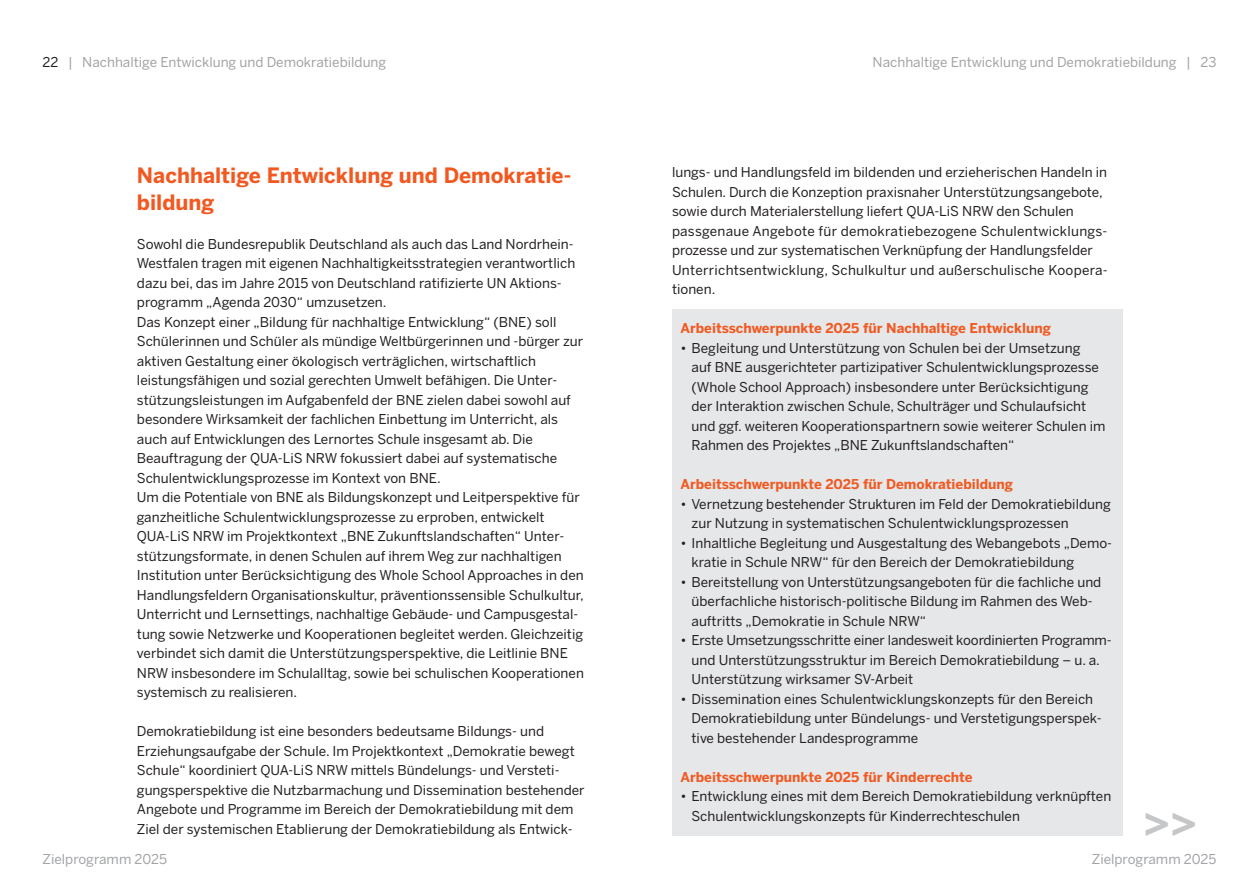
<style>
.page{position:relative;width:1259px;height:893px;background:#fff}
.page>*{position:absolute;margin:0;border:0;box-sizing:border-box;transform-origin:0 0}
.t1{font:700 42px "Benton Sans";color:#c5c6c8}
._3_Copy_ohne_Einzug{font:700 21px/27px "Benton Sans";color:#f15921}
._3_Copy_ohne_Einzug-2{font:13.5px/19.5px "Benton Sans";color:#231f20}
._4_Copy_Einzug{font:13.5px/19.5px "Benton Sans";color:#231f20}
._4_Copy_fett_orange{font:700 13.5px "Benton Sans";color:#f15921}
.Pagina{font:13.5px "Benton Sans";color:#a1a3a6}
.s1{color:#231f20}
</style>
<div class="page">
<div style="left:672px;top:309px;width:450px;height:527px;background:#e6e7e9"></div>
<p class="Pagina" style="left:43px;top:54px;width:345px"><span class="s1">22</span> | Nachhaltige Entwicklung und Demokratiebildung</p>
<p class="Pagina" style="left:872px;top:54px;width:345px">Nachhaltige Entwicklung und Demokratiebildung | 23</p>
<p class="_3_Copy_ohne_Einzug" style="left:137px;top:162px;width:436px">Nachhaltige Entwicklung und Demokratie&shy;bildung</p>
<p class="_3_Copy_ohne_Einzug-2" style="left:137px;top:234px;width:440px">Sowohl die Bundesrepublik Deutschland als auch das Land Nordrhein-Westfalen tragen mit eigenen Nachhaltigkeitsstrategien verantwortlich dazu bei, das im Jahre 2015 von Deutschland ratifizierte UN Aktions&shy;programm „Agenda 2030“ umzusetzen.</p>
<p class="_3_Copy_ohne_Einzug-2" style="left:137px;top:312px;width:448px">Das Konzept einer „Bildung für nachhaltige Entwicklung“ (BNE) soll Schülerinnen und Schüler als mündige Weltbürgerinnen und -bürger zur aktiven Gestaltung einer ökologisch verträglichen, wirtschaftlich leistungsfähigen und sozial gerechten Umwelt befähigen. Die Unter&shy;stützungsleistungen im Aufgabenfeld der BNE zielen dabei sowohl auf besondere Wirksamkeit der fachlichen Einbettung im Unterricht, als auch auf Entwicklungen des Lernortes Schule insgesamt ab. Die Beauftragung der QUA-LiS NRW fokussiert dabei auf systematische Schulentwicklungsprozesse im Kontext von BNE.</p>
<p class="_3_Copy_ohne_Einzug-2" style="left:137px;top:488px;width:448px">Um die Potentiale von BNE als Bildungskonzept und Leitperspektive für ganzheitliche Schulentwicklungsprozesse zu erproben, entwickelt QUA-LiS NRW im Projektkontext „BNE Zukunftslandschaften“ Unter&shy;stützungsformate, in denen Schulen auf ihrem Weg zur nachhaltigen Institution unter Berücksichtigung des Whole School Approaches in den Handlungsfeldern Organisationskultur, präventionssensible Schulkultur, Unterricht und Lernsettings, nachhaltige Gebäude- und Campusgestal&shy;tung sowie Netzwerke und Kooperationen begleitet werden. Gleichzeitig verbindet sich damit die Unterstützungsperspektive, die Leitlinie BNE NRW insbesondere im Schulalltag, sowie bei schulischen Kooperationen systemisch zu realisieren.</p>
<p class="_3_Copy_ohne_Einzug-2" style="left:137px;top:722px;width:449px">Demokratiebildung ist eine besonders bedeutsame Bildungs- und Erziehungsaufgabe der Schule. Im Projektkontext „Demokratie bewegt Schule“ koordiniert QUA-LiS NRW mittels Bündelungs- und Versteti&shy;gungsperspektive die Nutzbarmachung und Dissemination bestehender Angebote und Programme im Bereich der Demokratiebildung mit dem Ziel der systemischen Etablierung der Demokratiebildung als Entwick-</p>
<p class="_3_Copy_ohne_Einzug-2" style="left:672px;top:163px;width:437px">lungs- und Handlungsfeld im bildenden und erzieherischen Handeln in Schulen. Durch die Konzeption praxisnaher Unterstützungsangebote, sowie durch Materialerstellung liefert QUA-LiS NRW den Schulen passgenaue Angebote für demokratiebezogene Schulentwicklungs&shy;prozesse und zur systematischen Verknüpfung der Handlungsfelder Unterrichtsentwicklung, Schulkultur und außerschulische Koopera&shy;tionen.</p>
<p class="_4_Copy_fett_orange" style="left:680px;top:320px;width:372px">Arbeitsschwerpunkte 2025 für Nachhaltige Entwicklung</p>
<p class="_4_Copy_Einzug" style="left:691px;top:338px;width:415px;text-indent:-11px">• Begleitung und Unterstützung von Schulen bei der Umsetzung<br>auf BNE ausgerichteter partizipativer Schulentwicklungsprozesse (Whole School Approach) insbesondere unter Berücksichtigung der Interaktion zwischen Schule, Schulträger und Schulaufsicht und ggf. weiteren Kooperationspartnern sowie weiterer Schulen im Rahmen des Projektes „BNE Zukunftslandschaften“</p>
<p class="_4_Copy_fett_orange" style="left:680px;top:476px;width:334px">Arbeitsschwerpunkte 2025 für Demokratiebildung</p>
<p class="_4_Copy_Einzug" style="left:691px;top:494px;width:421px;text-indent:-11px">• Vernetzung bestehender Strukturen im Feld der Demokratiebildung zur Nutzung in systematischen Schulentwicklungsprozessen</p>
<p class="_4_Copy_Einzug" style="left:691px;top:533px;width:422px;text-indent:-11px">• Inhaltliche Begleitung und Ausgestaltung des Webangebots „Demo&shy;kratie in Schule NRW“ für den Bereich der Demokratiebildung</p>
<p class="_4_Copy_Einzug" style="left:691px;top:572px;width:411px;text-indent:-11px">• Bereitstellung von Unterstützungsangeboten für die fachliche und überfachliche historisch-politische Bildung im Rahmen des Web&shy;auftritts „Demokratie in Schule NRW“</p>
<p class="_4_Copy_Einzug" style="left:691px;top:631px;width:422px;text-indent:-11px">• Erste Umsetzungsschritte einer landesweit koordinierten Programm&shy;und Unterstützungsstruktur im Bereich Demokratiebildung – u. a.<br>Unterstützung wirksamer SV-Arbeit</p>
<p class="_4_Copy_Einzug" style="left:691px;top:689px;width:410px;text-indent:-11px">• Dissemination eines Schulentwicklungskonzepts für den Bereich<br>Demokratiebildung unter Bündelungs- und Verstetigungsperspek&shy;tive bestehender Landesprogramme</p>
<p class="_4_Copy_fett_orange" style="left:680px;top:769px;width:294px">Arbeitsschwerpunkte 2025 für Kinderrechte</p>
<p class="_4_Copy_Einzug" style="left:691px;top:787px;width:421px;text-indent:-11px">• Entwicklung eines mit dem Bereich Demokratiebildung verknüpften<br>Schulentwicklungskonzepts für Kinderrechteschulen</p>
<p class="t1" style="left:1143px;top:798px;width:56px">&gt;&gt;</p>
<p class="Pagina" style="left:43px;top:851px;width:126px">Zielprogramm 2025</p>
<p class="Pagina" style="left:1091px;top:851px;width:126px">Zielprogramm 2025</p>
</div>
